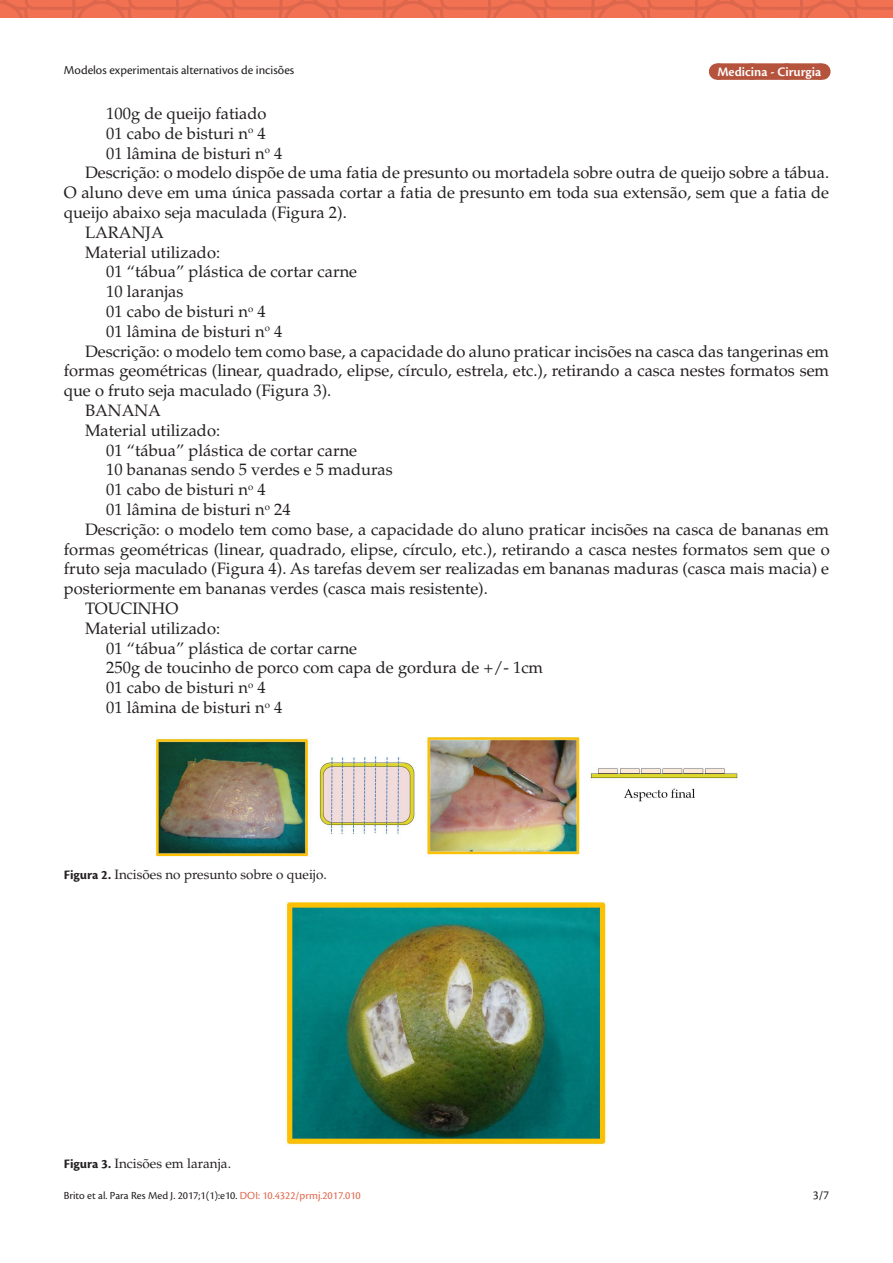
<style>
.page{position:relative;width:893px;height:1263px;background:#fff}
.page>*{position:absolute;margin:0;border:0;box-sizing:border-box;transform-origin:0 0}
.Paragraph{font:16.5px/19.8px "Palatino";color:#231f20;text-align:justify}
.FigureCaption{font:13.5px "Palatino";color:#231f20}
.t1{font:600 13.5px "Cronos Pro";color:#fff}
.t2{font:12.75px "Cronos Pro";color:#231f20}
.t3{font:11.25px "Cronos Pro";color:#231f20}
.s1{font-family:"Cronos Pro";font-weight:700}
.s2{color:#dd674c}
</style>
<div class="page">
<svg style="left:0;top:0;width:893px;height:17px;background:#ec6e50"></svg>
<svg style="left:821px;top:63px;width:1px;height:17px"></svg>
<div style="left:717px;top:63px;width:104px;height:17px;background:#b5533c"></div>
<img style="left:155px;top:738px;width:583px;height:118px">
<img style="left:286px;top:902px;width:321px;height:243px">
<p class="t2" style="left:64px;top:62px;width:232px">Modelos experimentais alternativos de incisões</p>
<p class="t1" style="left:717px;top:64px;width:105px">Medicina - Cirurgia</p>
<p class="Paragraph" style="left:106px;top:104px;width:162px">100g de queijo fatiado</p>
<p class="Paragraph" style="left:106px;top:124px;width:161px">01 cabo de bisturi n<sup>o</sup> 4</p>
<p class="Paragraph" style="left:106px;top:143px;width:178px">01 lâmina de bisturi n<sup>o</sup> 4</p>
<p class="Paragraph" style="left:64px;top:163px;width:767px;text-indent:21px">Descrição: o modelo dispõe de uma fatia de presunto ou mortadela sobre outra de queijo sobre a tábua.<br>O aluno deve em uma única passada cortar a fatia de presunto em toda sua extensão, sem que a fatia de queijo abaixo seja maculada (Figura 2).</p>
<p class="Paragraph" style="left:85px;top:223px;width:80px">LARANJA</p>
<p class="Paragraph" style="left:85px;top:242px;width:137px">Material utilizado:</p>
<p class="Paragraph" style="left:106px;top:262px;width:252px">01 “tábua” plástica de cortar carne</p>
<p class="Paragraph" style="left:106px;top:282px;width:79px">10 laranjas</p>
<p class="Paragraph" style="left:106px;top:302px;width:161px">01 cabo de bisturi n<sup>o</sup> 4</p>
<p class="Paragraph" style="left:106px;top:322px;width:178px">01 lâmina de bisturi n<sup>o</sup> 4</p>
<p class="Paragraph" style="left:64px;top:341px;width:767px;text-indent:21px">Descrição: o modelo tem como base, a capacidade do aluno praticar incisões na casca das tangerinas em formas geométricas (linear, quadrado, elipse, círculo, estrela, etc.), retirando a casca nestes formatos sem que o fruto seja maculado (Figura 3).</p>
<p class="Paragraph" style="left:85px;top:401px;width:78px">BANANA</p>
<p class="Paragraph" style="left:85px;top:421px;width:137px">Material utilizado:</p>
<p class="Paragraph" style="left:106px;top:440px;width:252px">01 “tábua” plástica de cortar carne</p>
<p class="Paragraph" style="left:106px;top:460px;width:288px">10 bananas sendo 5 verdes e 5 maduras</p>
<p class="Paragraph" style="left:106px;top:480px;width:161px">01 cabo de bisturi n<sup>o</sup> 4</p>
<p class="Paragraph" style="left:106px;top:500px;width:186px">01 lâmina de bisturi n<sup>o</sup> 24</p>
<p class="Paragraph" style="left:64px;top:520px;width:767px;text-indent:21px">Descrição: o modelo tem como base, a capacidade do aluno praticar incisões na casca de bananas em formas geométricas (linear, quadrado, elipse, círculo, etc.), retirando a casca nestes formatos sem que o fruto seja maculado (Figura 4). As tarefas devem ser realizadas em bananas maduras (casca mais macia) e posteriormente em bananas verdes (casca mais resistente).</p>
<p class="Paragraph" style="left:85px;top:599px;width:95px">TOUCINHO</p>
<p class="Paragraph" style="left:85px;top:619px;width:137px">Material utilizado:</p>
<p class="Paragraph" style="left:106px;top:638px;width:252px">01 “tábua” plástica de cortar carne</p>
<p class="Paragraph" style="left:106px;top:658px;width:438px">250g de toucinho de porco com capa de gordura de +/- 1cm</p>
<p class="Paragraph" style="left:106px;top:678px;width:161px">01 cabo de bisturi n<sup>o</sup> 4</p>
<p class="Paragraph" style="left:106px;top:698px;width:178px">01 lâmina de bisturi n<sup>o</sup> 4</p>
<p class="FigureCaption" style="left:64px;top:867px;width:265px"><span class="s1">Figura 2.</span> Incisões no presunto sobre o queijo.</p>
<p class="FigureCaption" style="left:64px;top:1156px;width:169px"><span class="s1">Figura 3.</span> Incisões em laranja.</p>
<p class="t3" style="left:64px;top:1189px;width:299px">Brito et al. Para Res Med J. 2017;1(1):e10. <span class="s2">DOI: 10.4322/prmj.2017.010</span></p>
<p class="t2" style="left:813px;top:1188px;width:18px">3/7</p>
</div>
